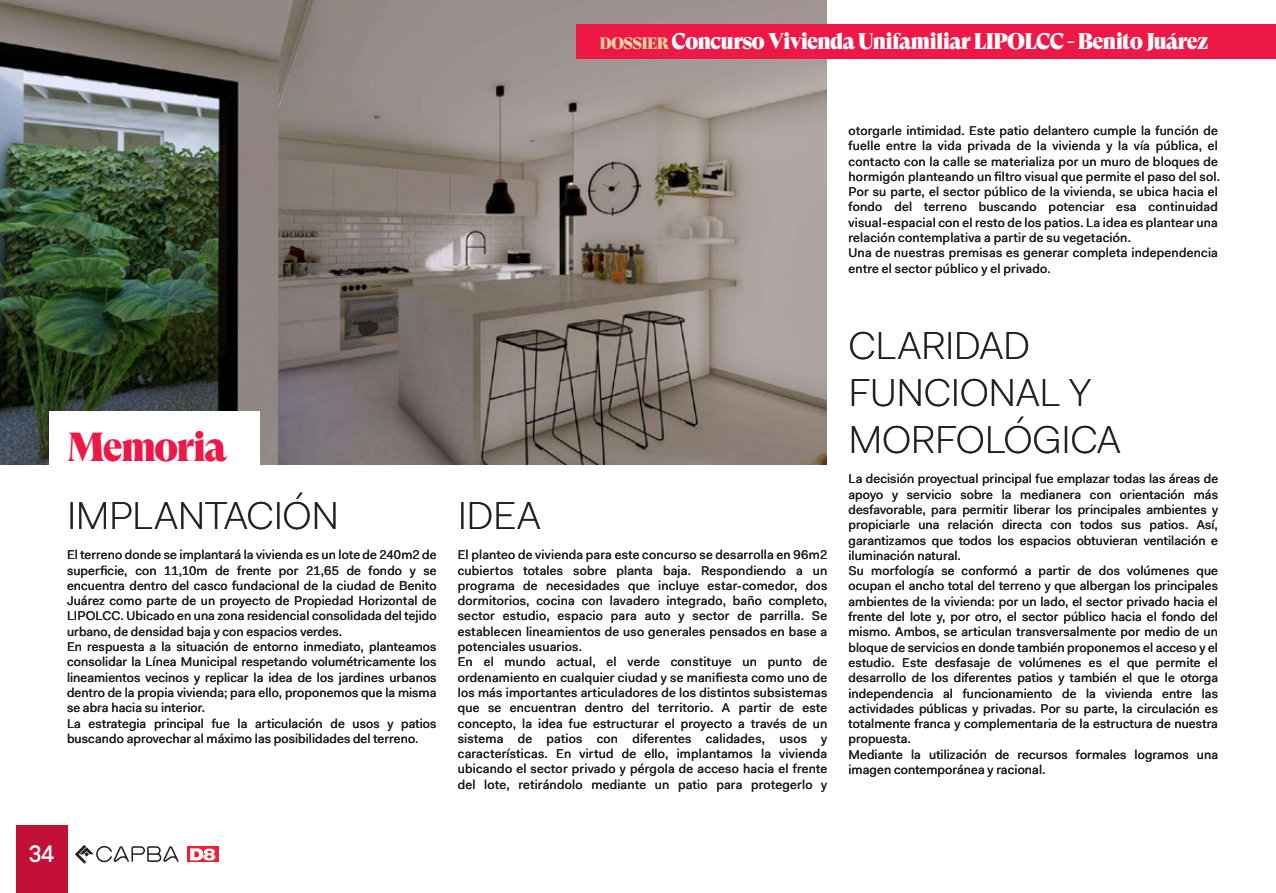
<style>
.page{position:relative;width:1276px;height:893px;background:#fff}
.page>*{position:absolute;margin:0;border:0;box-sizing:border-box;transform-origin:0 0}
.t1{font:40.5px "GT Super Display Super";letter-spacing:-.055em;color:#ed1845}
.t2{font:300 39px/46.8px "Fakt Pro";letter-spacing:-.01em;color:#231f20}
.t3{font:500 24px "Weissenhof Grotesk";color:#fff}
.t4{font:22.5px "GT Super Display Super";letter-spacing:-.05em;color:#fff}
.t5{font:12.75px/15.3px "Fakt Pro";letter-spacing:.015em;color:#231f20}
.s1{font-size:16.5px;color:#e3d29f}
</style>
<div class="page">
<div style="left:16px;top:826px;width:51px;height:67px;background:#c21037"></div>
<svg style="left:75px;top:845px;width:104px;height:19px"></svg>
<svg style="left:187px;top:846px;width:32px;height:16px"></svg>
<svg style="left:190px;top:848px;width:25px;height:12px"></svg>
<img style="left:0;top:0;width:826px;height:465px">
<div style="left:576px;top:25px;width:700px;height:34px;background:#ed1845"></div>
<div style="left:50px;top:412px;width:210px;height:63px;background:#fff"></div>
<h3 class="t4" style="left:599px;top:30px;width:610px"><span class="s1">DOSSIER</span> Concurso Vivienda Unifamiliar LIPOLCC - Benito Juárez</h3>
<p class="t5" style="left:848px;top:123px;width:373px">otorgarle intimidad. Este patio delantero cumple la función de fuelle entre la vida privada de la vivienda y la vía pública, el contacto con la calle se materializa por un muro de bloques de hormigón planteando un filtro visual que permite el paso del sol.<br>Por su parte, el sector público de la vivienda, se ubica hacia el fondo del terreno buscando potenciar esa continuidad visual-espacial con el resto de los patios. La idea es plantear una relación contemplativa a partir de su vegetación.<br>Una de nuestras premisas es generar completa independencia entre el sector público y el privado.</p>
<h1 class="t1" style="left:67px;top:425px;width:162px">Memoria</h1>
<h2 class="t2" style="left:67px;top:492px;width:274px">IMPLANTACIÓN</h2>
<p class="t5" style="left:67px;top:547px;width:371px">El terreno donde se implantará la vivienda es un lote de 240m2 de superficie, con 11,10m de frente por 21,65 de fondo y se encuentra dentro del casco fundacional de la ciudad de Benito Juárez como parte de un proyecto de Propiedad Horizontal de LIPOLCC. Ubicado en una zona residencial consolidada del tejido urbano, de densidad baja y con espacios verdes.<br>En respuesta a la situación de entorno inmediato, planteamos consolidar la Línea Municipal respetando volumétricamente los lineamientos vecinos y replicar la idea de los jardines urbanos dentro de la propia vivienda; para ello, proponemos que la misma se abra hacia su interior.<br>La estrategia principal fue la articulación de usos y patios buscando aprovechar al máximo las posibilidades del terreno.</p>
<h3 class="t3" style="left:29px;top:839px;width:27px">34</h3>
<h2 class="t2" style="left:458px;top:492px;width:85px">IDEA</h2>
<p class="t5" style="left:458px;top:547px;width:371px">El planteo de vivienda para este concurso se desarrolla en 96m2 cubiertos totales sobre planta baja. Respondiendo a un programa de necesidades que incluye estar-comedor, dos dormitorios, cocina con lavadero integrado, baño completo, sector estudio, espacio para auto y sector de parrilla. Se establecen lineamientos de uso generales pensados en base a potenciales usuarios.<br>En el mundo actual, el verde constituye un punto de ordenamiento en cualquier ciudad y se manifiesta como uno de los más importantes articuladores de los distintos subsistemas que se encuentran dentro del territorio. A partir de este concepto, la idea fue estructurar el proyecto a través de un sistema de patios con diferentes calidades, usos y características. En virtud de ello, implantamos la vivienda ubicando el sector privado y pérgola de acceso hacia el frente del lote, retirándolo mediante un patio para protegerlo y</p>
<h2 class="t2" style="left:848px;top:322px;width:274px">CLARIDAD<br>FUNCIONAL Y<br>MORFOLÓGICA</h2>
<p class="t5" style="left:848px;top:471px;width:371px">La decisión proyectual principal fue emplazar todas las áreas de apoyo y servicio sobre la medianera con orientación más desfavorable, para permitir liberar los principales ambientes y propiciarle una relación directa con todos sus patios. Así, garantizamos que todos los espacios obtuvieran ventilación e iluminación natural.<br>Su morfología se conformó a partir de dos volúmenes que ocupan el ancho total del terreno y que albergan los principales ambientes de la vivienda: por un lado, el sector privado hacia el frente del lote y, por otro, el sector público hacia el fondo del mismo. Ambos, se articulan transversalmente por medio de un bloque de servicios en donde también proponemos el acceso y el estudio. Este desfasaje de volúmenes es el que permite el desarrollo de los diferentes patios y también el que le otorga independencia al funcionamiento de la vivienda entre las actividades públicas y privadas. Por su parte, la circulación es totalmente franca y complementaria de la estructura de nuestra propuesta.<br>Mediante la utilización de recursos formales logramos una imagen contemporánea y racional.</p>
</div>
